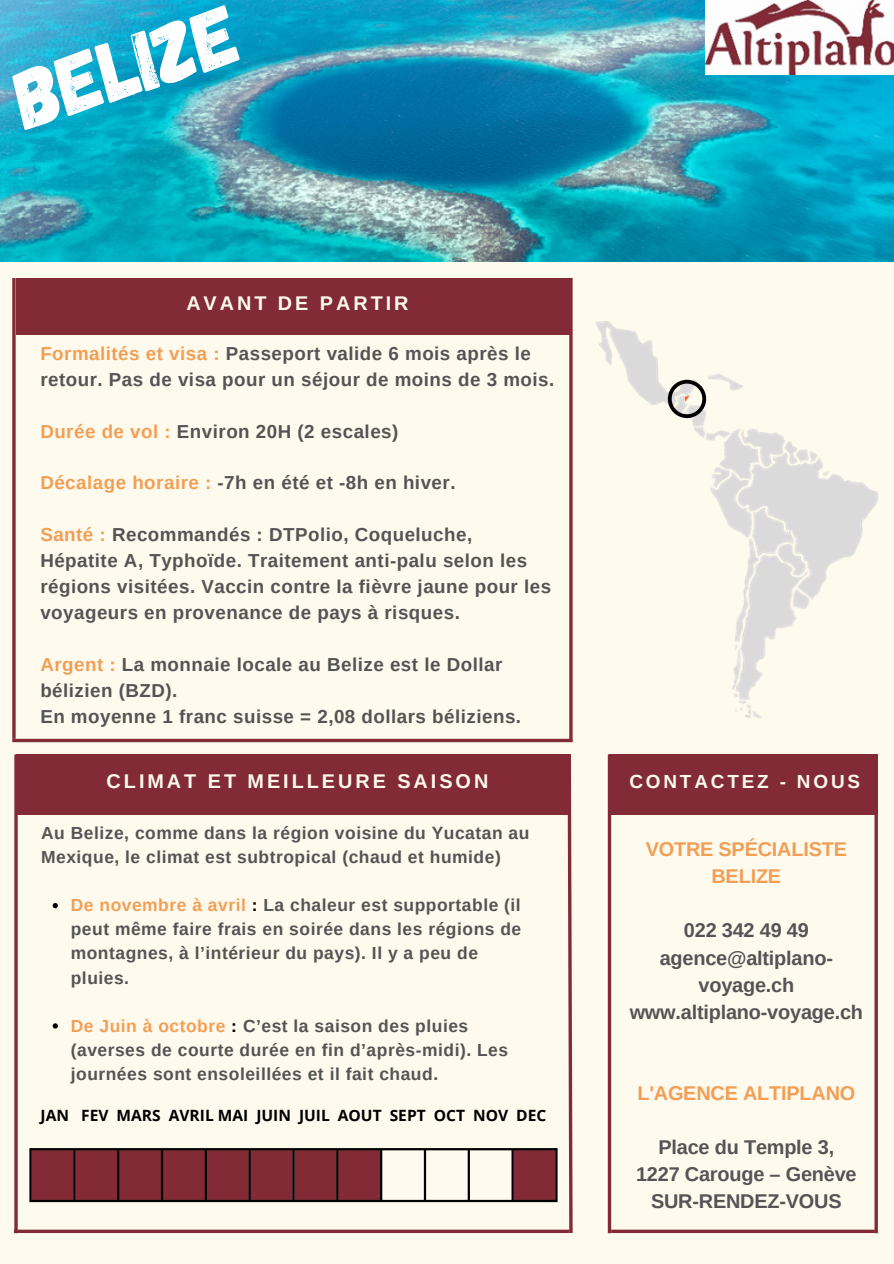
<style>
.page{position:relative;width:894px;height:1264px;background:#fff}
.page>*{position:absolute;margin:0;border:0;box-sizing:border-box;transform-origin:0 0}
.t1{font:84px "Gagalin";color:#fff}
.t2{font:700 19.95px/27px "Arimo";letter-spacing:-.01em;color:#545454;text-align:center}
.t3{font:700 19.95px/27px "Arimo";letter-spacing:-.01em;color:#f29f55;text-align:center}
.t4{font:700 19.8px "Arimo";letter-spacing:.15em;color:#fffaee}
.t5{font:700 18.9px "Arimo";letter-spacing:.15em;color:#fffaee}
.t6{font:700 18.75px/26px "Arimo";letter-spacing:.025em;color:#545454}
.t7{font:700 17.4px/24px "Arimo";letter-spacing:.03em;color:#545454}
.t8{font:700 15.6px "Open Sans";color:#000}
.s1{color:#f29f55}
.s2{color:#000}
</style>
<div class="page">
<div style="left:0;top:0;width:893px;height:1263px;background:#fffaee"></div>
<div style="left:16px;top:754px;width:554px;height:60px;background:#822b36"></div>
<img style="left:0;top:0;width:893px;height:261px">
<div style="left:16px;top:278px;width:555px;height:56px;background:#822b36"></div>
<svg style="left:32px;top:1150px;width:523px;height:49px"></svg>
<hr style="left:29px;top:1150px;width:3px;height:49px;background:#000">
<hr style="left:73px;top:1150px;width:2px;height:49px;background:#000">
<hr style="left:117px;top:1150px;width:2px;height:49px;background:#000">
<hr style="left:161px;top:1150px;width:2px;height:49px;background:#000">
<hr style="left:205px;top:1150px;width:2px;height:49px;background:#000">
<hr style="left:248px;top:1150px;width:3px;height:49px;background:#000">
<hr style="left:292px;top:1150px;width:2px;height:49px;background:#000">
<hr style="left:336px;top:1150px;width:2px;height:49px;background:#000">
<hr style="left:380px;top:1150px;width:2px;height:49px;background:#000">
<hr style="left:424px;top:1150px;width:2px;height:49px;background:#000">
<hr style="left:467px;top:1150px;width:3px;height:49px;background:#000">
<hr style="left:511px;top:1150px;width:2px;height:49px;background:#000">
<hr style="left:555px;top:1150px;width:2px;height:49px;background:#000">
<hr style="left:29px;top:1148px;width:528px;height:2px;background:#000">
<hr style="left:29px;top:1199px;width:528px;height:3px;background:#000">
<img style="left:572px;top:321px;width:306px;height:404px">
<svg style="left:667px;top:380px;width:39px;height:38px"></svg>
<div style="left:609px;top:754px;width:268px;height:61px;background:#822b36"></div>
<img style="left:705px;top:0;width:188px;height:74px">
<svg style="left:53px;top:903px;width:5px;height:5px"></svg>
<svg style="left:53px;top:1023px;width:5px;height:5px"></svg>
<svg style="left:12px;top:278px;width:4px;height:460px;background:#954a52"></svg>
<svg style="left:12px;top:738px;width:557px;height:4px;background:#9a545a"></svg>
<hr style="left:569px;top:278px;width:3px;height:464px;background:#822b36">
<svg style="left:14px;top:754px;width:4px;height:479px;background:#934850"></svg>
<hr style="left:14px;top:1229px;width:555px;height:3px;background:#822b36">
<svg style="left:565px;top:754px;width:8px;height:479px"></svg>
<svg style="left:607px;top:754px;width:4px;height:479px;background:#9b555b"></svg>
<hr style="left:611px;top:1229px;width:263px;height:3px;background:#822b36">
<hr style="left:874px;top:754px;width:3px;height:479px;background:#822b36">
<p class="t1" style="left:0;top:50px;width:233px;rotate:-18deg">BELIZE</p>
<p class="t4" style="left:186px;top:292px;width:224px">AVANT DE PARTIR</p>
<p class="t6" style="left:40px;top:340px;width:515px"><span class="s1">Formalités et visa :</span> Passeport valide 6 mois après le retour. Pas de visa pour un séjour de moins de 3 mois.</p>
<p class="t6" style="left:40px;top:418px;width:359px"><span class="s1">Durée de vol :</span> Environ 20H (2 escales)</p>
<p class="t6" style="left:40px;top:470px;width:416px"><span class="s1">Décalage horaire :</span> -7h en été et -8h en hiver.</p>
<p class="t6" style="left:40px;top:521px;width:512px"><span class="s1">Santé :</span> Recommandés : DTPolio, Coqueluche, Hépatite A, Typhoïde. Traitement anti-palu selon les régions visitées. Vaccin contre la fièvre jaune pour les voyageurs en provenance de pays à risques.</p>
<p class="t6" style="left:40px;top:651px;width:463px"><span class="s1">Argent :</span> La monnaie locale au Belize est le Dollar bélizien (BZD).</p>
<p class="t6" style="left:40px;top:703px;width:482px">En moyenne 1 franc suisse = 2,08 dollars béliziens.</p>
<p class="t4" style="left:107px;top:770px;width:383px">CLIMAT ET MEILLEURE SAISON</p>
<p class="t7" style="left:41px;top:821px;width:489px">Au Belize, comme dans la région voisine du Yucatan au<br>Mexique, le climat est subtropical (chaud et humide)</p>
<p class="t7" style="left:71px;top:893px;width:452px"><span class="s1">De novembre à avril</span> <span class="s2">:</span> La chaleur est supportable (il peut même faire frais en soirée dans les régions de montagnes, à l’intérieur du pays). Il y a peu de pluies.</p>
<p class="t7" style="left:71px;top:1013px;width:439px"><span class="s1">De Juin à octobre</span> <span class="s2">:</span> C’est la saison des pluies (averses de courte durée en fin d’après-midi). Les journées sont ensoleillées et il fait chaud.</p>
<p class="t8" style="left:41px;top:1104px;width:507px">JAN FEV MARS AVRIL MAI JUIN JUIL AOUT SEPT OCT NOV DEC</p>
<p class="t5" style="left:629px;top:770px;width:232px">CONTACTEZ - NOUS</p>
<p class="t3" style="left:645px;top:836px;width:203px">VOTRE SPÉCIALISTE<br>BELIZE</p>
<p class="t2" style="left:683px;top:917px;width:126px">022 342 49 49</p>
<p class="t2" style="left:659px;top:944px;width:175px">agence@altiplano&shy;voyage.ch</p>
<p class="t2" style="left:629px;top:998px;width:235px">www.altiplano-voyage.ch</p>
<p class="t3" style="left:637px;top:1079px;width:219px">L'AGENCE ALTIPLANO</p>
<p class="t2" style="left:658px;top:1133px;width:177px">Place du Temple 3,</p>
<p class="t2" style="left:636px;top:1160px;width:222px">1227 Carouge – Genève</p>
<p class="t2" style="left:650px;top:1187px;width:192px">SUR-RENDEZ-VOUS</p>
</div>
